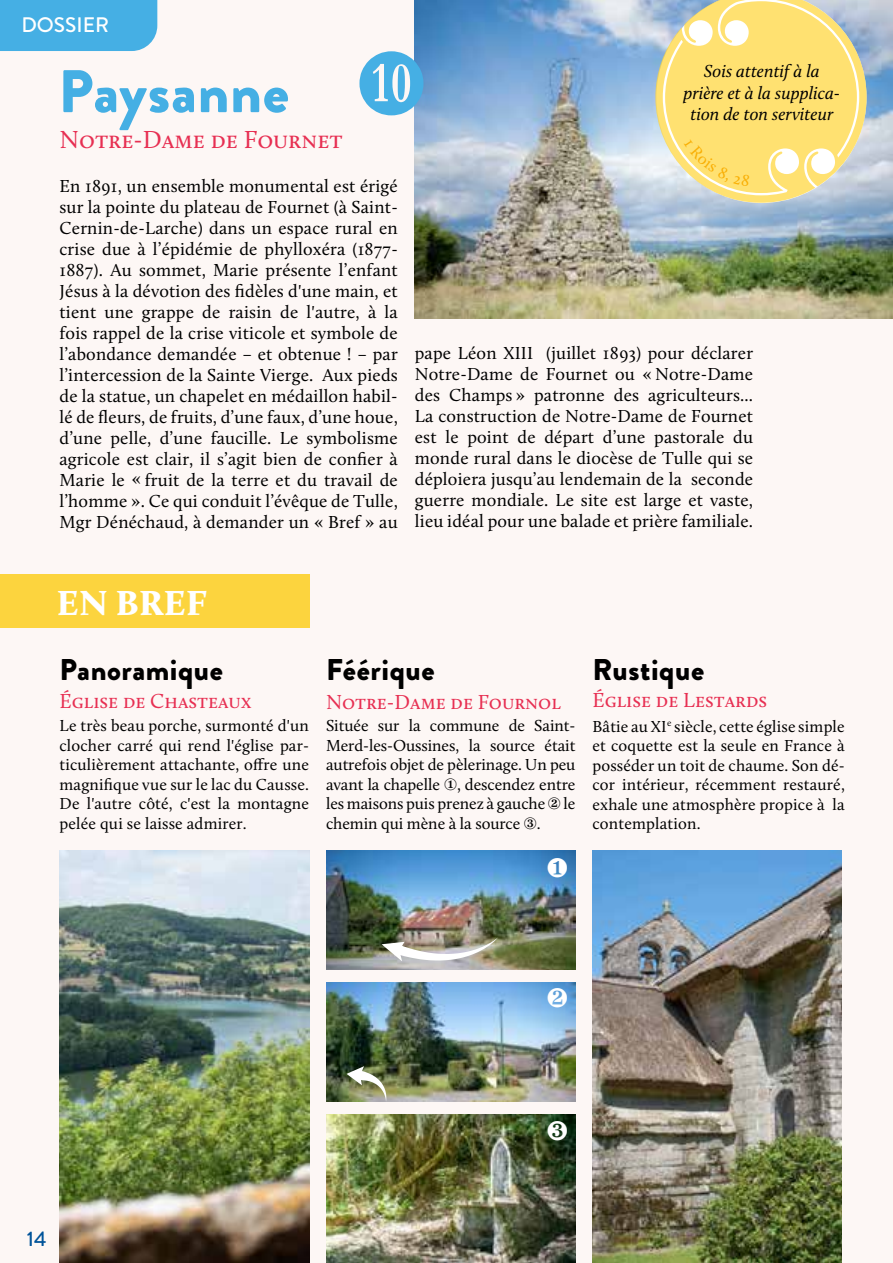
<style>
.page{position:relative;width:893px;height:1263px;background:#fdf7f5}
.page>*{position:absolute;margin:0;border:0;box-sizing:border-box;transform-origin:0 0}
.t1{font:900 60px "Brandon Grotesque";letter-spacing:.015em;color:#45afe4}
.t2{font:60px "Numberpile";color:#45afe4}
.t3{font:900 36px "Calluna";letter-spacing:.015em;color:#fff}
.t4{font:900 30px "Brandon Grotesque";letter-spacing:.02em;color:#000}
.t5{font:25.5px "Calluna";color:#e72f52}
.t6{font:21px "Calluna";color:#e72f52}
.t7{font:500 21px "Brandon Grotesque";color:#fff}
.t8{font:500 21px "Brandon Grotesque";color:#005399}
.t9{font:18px/21px "Calluna";letter-spacing:.01em;color:#000;text-align:justify}
.t10{font:italic 18px/21.6px "Calluna";color:#000;text-align:center}
.t11{font:16.5px/19.5px "Calluna";letter-spacing:.01em;color:#000;text-align:justify}
</style>
<div class="page">
<div style="left:0;top:0;width:157px;height:51px;background:#45afe4"></div>
<div style="left:0;top:574px;width:309px;height:53px;background:#fcd43e"></div>
<img style="left:415px;top:0;width:478px;height:318px">
<img style="left:60px;top:850px;width:249px;height:413px">
<img style="left:326px;top:850px;width:249px;height:119px">
<img style="left:326px;top:982px;width:249px;height:119px">
<img style="left:326px;top:1114px;width:249px;height:149px">
<img style="left:592px;top:850px;width:250px;height:413px">
<svg style="left:347px;top:1066px;width:39px;height:36px"></svg>
<svg style="left:408px;top:1035px;width:11px;height:26px"></svg>
<svg style="left:428px;top:1003px;width:53px;height:9px"></svg>
<svg style="left:500px;top:992px;width:41px;height:20px"></svg>
<img style="left:344px;top:890px;width:197px;height:80px">
<svg style="left:655px;top:0;width:212px;height:203px;background:#f1de91"></svg>
<svg style="left:548px;top:857px;width:19px;height:20px"></svg>
<svg style="left:548px;top:988px;width:19px;height:20px"></svg>
<svg style="left:548px;top:1121px;width:19px;height:19px"></svg>
<p class="t7" style="left:21px;top:10px;width:89px">DOSSIER</p>
<h1 class="t1" style="left:58px;top:49px;width:232px">Paysanne</h1>
<h3 class="t5" style="left:60px;top:124px;width:285px">Notre-Dame de Fournet</h3>
<h1 class="t2" style="left:357px;top:51px;width:70px">K</h1>
<p class="t10" style="left:683px;top:60px;width:158px">Sois attentif à la prière et à la supplica&shy;tion de ton serviteur</p>
<p class="t9" style="left:60px;top:175px;width:340px">En 1891, un ensemble monumental est érigé sur la pointe du plateau de Fournet (à Saint-Cernin-de-Larche) dans un espace rural en crise due à l’épidémie de phylloxéra (1877- 1887). Au sommet, Marie présente l’enfant Jésus à la dévotion des fidèles d'une main, et tient une grappe de raisin de l'autre, à la fois rappel de la crise viticole et symbole de l’abondance demandée – et obtenue ! – par l’intercession de la Sainte Vierge. Aux pieds de la statue, un chapelet en médaillon habil&shy;lé de fleurs, de fruits, d’une faux, d’une houe, d’une pelle, d’une faucille. Le symbolisme agricole est clair, il s’agit bien de confier à Marie le « fruit de la terre et du travail de l’homme ». Ce qui conduit l’évêque de Tulle, Mgr Dénéchaud, à demander un « Bref » au</p>
<p class="t9" style="left:415px;top:342px;width:340px">pape Léon XIII (juillet 1893) pour déclarer Notre-Dame de Fournet ou « Notre-Dame des Champs » patronne des agriculteurs...<br>La construction de Notre-Dame de Fournet est le point de départ d’une pastorale du monde rural dans le diocèse de Tulle qui se déploiera jusqu’au lendemain de la seconde guerre mondiale. Le site est large et vaste, lieu idéal pour une balade et prière familiale.</p>
<h2 class="t3" style="left:57px;top:580px;width:151px">EN BREF</h2>
<h3 class="t4" style="left:60px;top:648px;width:165px">Panoramique</h3>
<h3 class="t4" style="left:326px;top:648px;width:110px">Féérique</h3>
<h3 class="t4" style="left:592px;top:648px;width:113px">Rustique</h3>
<p class="t6" style="left:60px;top:688px;width:194px">Église de Chasteaux</p>
<p class="t6" style="left:326px;top:689px;width:237px">Notre-Dame de Fournol</p>
<p class="t6" style="left:592px;top:687px;width:176px">Église de Lestards</p>
<p class="t11" style="left:60px;top:716px;width:251px">Le très beau porche, surmonté d'un clocher carré qui rend l'église par&shy;ticulièrement attachante, offre une magnifique vue sur le lac du Causse.<br>De l'autre côté, c'est la montagne pelée qui se laisse admirer.</p>
<p class="t11" style="left:326px;top:716px;width:251px">Située sur la commune de Saint-Merd-les-Oussines, la source était autrefois objet de pèlerinage. Un peu avant la chapelle ①, descendez entre les maisons puis prenez à gauche ② le chemin qui mène à la source ③.</p>
<p class="t11" style="left:592px;top:716px;width:254px">Bâtie au XI <sup>e</sup> siècle, cette église simple et coquette est la seule en France à posséder un toit de chaume. Son dé&shy;cor intérieur, récemment restauré, exhale une atmosphère propice à la contemplation.</p>
<p class="t8" style="left:27px;top:1224px;width:21px">14</p>
</div>
